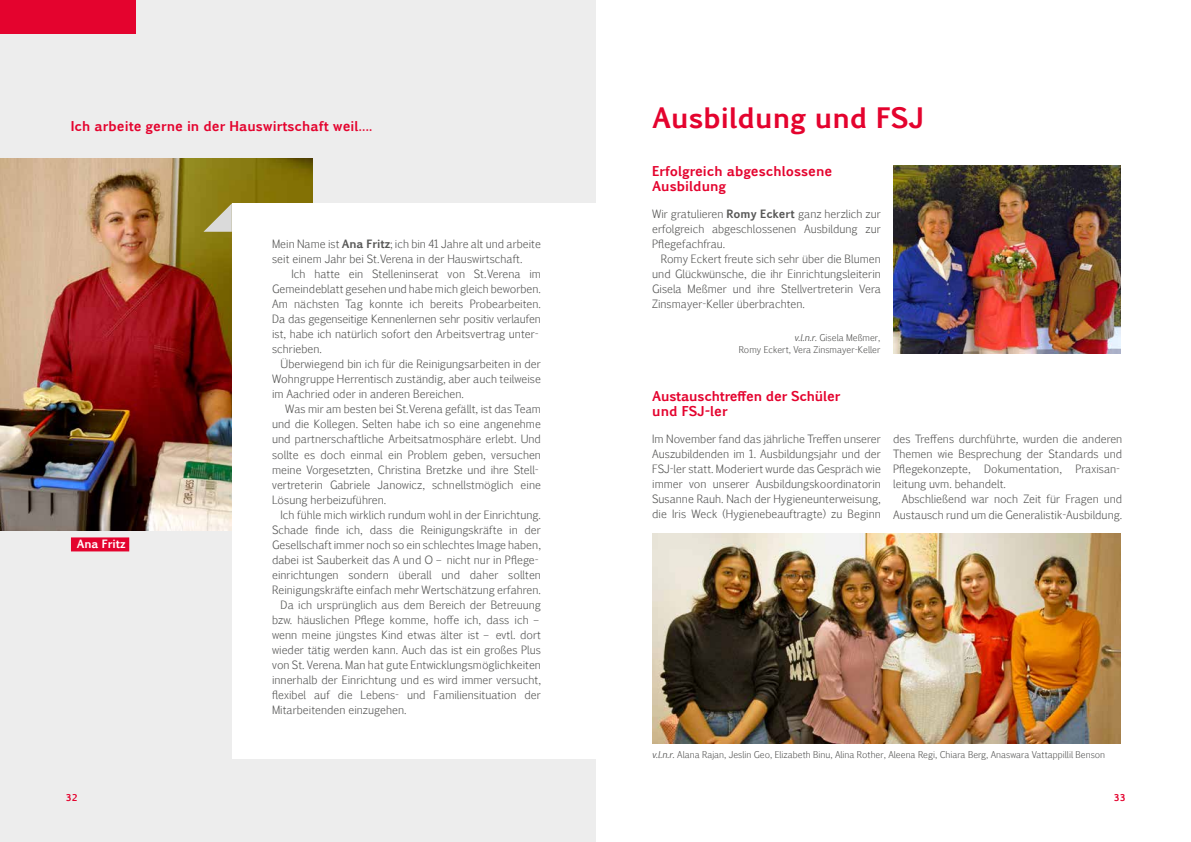
<style>
.page{position:relative;width:1191px;height:842px;background:#fff}
.page>*{position:absolute;margin:0;border:0;box-sizing:border-box;transform-origin:0 0}
.t1{font:700 27px "Pigiarniq";color:#e4032e}
.t2{font:700 13px/15px "Pigiarniq";color:#e4032e}
.t3{font:300 11px/15px "Pigiarniq";color:#575756}
.t4{font:700 11px "Pigiarniq";color:#fff}
.t5{font:300 9px/12px "Pigiarniq";color:#575756;text-align:right}
.t6{font:700 9px "Pigiarniq";color:#e4032e}
.s1{font-weight:700}
.s2{font-weight:400;font-style:italic}
</style>
<div class="page">
<div style="left:0;top:0;width:595px;height:842px;background:#ededed"></div>
<img style="left:0;top:158px;width:312px;height:372px">
<div style="left:232px;top:203px;width:363px;height:555px;background:#fff"></div>
<svg style="left:203px;top:203px;width:29px;height:29px"></svg>
<div style="left:71px;top:537px;width:58px;height:14px;background:#e4032e"></div>
<img style="left:652px;top:533px;width:468px;height:210px">
<img style="left:893px;top:165px;width:227px;height:189px">
<div style="left:0;top:0;width:136px;height:34px;background:#e4032e"></div>
<p class="t2" style="left:71px;top:119px;width:303px">Ich arbeite gerne in der Hauswirtschaft weil….</p>
<p class="t4" style="left:77px;top:536px;width:51px">Ana Fritz</p>
<p class="t3" style="left:272px;top:236px;width:270px">Mein Name ist <span class="s1">Ana Fritz</span>; ich bin 41 Jahre alt und arbeite seit einem Jahr bei St.Verena in der Hauswirtschaft.</p>
<p class="t3" style="left:272px;top:266px;width:270px;text-indent:20px">Ich hatte ein Stelleninserat von St.Verena im Gemeindeblatt gesehen und habe mich gleich beworben.<br>Am nächsten Tag konnte ich bereits Probearbeiten.<br>Da das gegenseitige Kennenlernen sehr positiv verlaufen ist, habe ich natürlich sofort den Arbeitsvertrag unter&shy;schrieben.</p>
<p class="t3" style="left:272px;top:356px;width:270px;text-align:justify;text-indent:9px">Überwiegend bin ich für die Reinigungsarbeiten in der Wohngruppe Herrentisch zuständig, aber auch teilweise im Aachried oder in anderen Bereichen.</p>
<p class="t3" style="left:272px;top:401px;width:270px;text-indent:13px">Was mir am besten bei St.Verena gefällt, ist das Team und die Kollegen. Selten habe ich so eine angenehme und partnerschaftliche Arbeitsatmosphäre erlebt. Und sollte es doch einmal ein Problem geben, versuchen meine Vorgesetzten, Christina Bretzke und ihre Stell&shy;vertreterin Gabriele Janowicz, schnellstmöglich eine Lösung herbeizuführen.</p>
<p class="t3" style="left:280px;top:507px;width:262px">Ich fühle mich wirklich rundum wohl in der Einrichtung.</p>
<p class="t3" style="left:272px;top:522px;width:270px">Schade finde ich, dass die Reinigungskräfte in der</p>
<p class="t3" style="left:272px;top:537px;width:270px">Gesellschaft immer noch so ein schlechtes Image haben,</p>
<p class="t3" style="left:272px;top:552px;width:268px">dabei ist Sauberkeit das A und O – nicht nur in Pflege-</p>
<p class="t3" style="left:272px;top:567px;width:270px">einrichtungen sondern überall und daher sollten</p>
<p class="t3" style="left:272px;top:582px;width:270px">Reinigungskräfte einfach mehr Wertschätzung erfahren.</p>
<p class="t3" style="left:280px;top:597px;width:262px">Da ich ursprünglich aus dem Bereich der Betreuung</p>
<p class="t3" style="left:272px;top:612px;width:268px">bzw. häuslichen Pflege komme, hoffe ich, dass ich –</p>
<p class="t3" style="left:272px;top:627px;width:270px">wenn meine jüngstes Kind etwas älter ist – evtl. dort</p>
<p class="t3" style="left:272px;top:642px;width:270px">wieder tätig werden kann. Auch das ist ein großes Plus</p>
<p class="t3" style="left:272px;top:657px;width:270px">von St. Verena. Man hat gute Entwicklungsmöglichkeiten</p>
<p class="t3" style="left:272px;top:672px;width:270px">innerhalb der Einrichtung und es wird immer versucht,</p>
<p class="t3" style="left:272px;top:687px;width:270px">flexibel auf die Lebens- und Familiensituation der</p>
<p class="t3" style="left:272px;top:702px;width:136px">Mitarbeitenden einzugehen.</p>
<h1 class="t1" style="left:652px;top:99px;width:273px">Ausbildung und FSJ</h1>
<p class="t2" style="left:652px;top:164px;width:182px">Erfolgreich abgeschlossene<br>Ausbildung</p>
<p class="t3" style="left:652px;top:206px;width:230px;text-align:justify">Wir gratulieren <span class="s1">Romy Eckert</span> ganz herzlich zur erfolgreich abgeschlossenen Ausbildung zur Pflegefachfrau.</p>
<p class="t3" style="left:652px;top:251px;width:230px;text-align:justify;text-indent:9px">Romy Eckert freute sich sehr über die Blumen und Glückwünsche, die ihr Einrichtungsleiterin Gisela Meßmer und ihre Stellvertreterin Vera Zinsmayer-Keller überbrachten.</p>
<p class="t5" style="left:739px;top:331px;width:143px"><span class="s2">v.l.n.r.</span> Gisela Meßmer,<br>Romy Eckert, Vera Zinsmayer-Keller</p>
<p class="t2" style="left:652px;top:389px;width:190px">Austauschtreffen der Schüler und FSJ-ler</p>
<p class="t3" style="left:652px;top:431px;width:230px;text-align:justify">Im November fand das jährliche Treffen unserer Auszubildenden im 1. Ausbildungsjahr und der FSJ-ler statt. Moderiert wurde das Gespräch wie immer von unserer Ausbildungskoordinatorin Susanne Rauh. Nach der Hygieneunterweisung, die Iris Weck (Hygienebeauftragte) zu Beginn</p>
<p class="t3" style="left:893px;top:431px;width:231px">des Treffens durchführte, wurden die anderen Themen wie Besprechung der Standards und Pflegekonzepte, Dokumentation, Praxisan&shy;leitung uvm. behandelt.</p>
<p class="t3" style="left:893px;top:491px;width:231px;text-align:right">Abschließend war noch Zeit für Fragen und<br>Austausch rund um die Generalistik-Ausbildung.</p>
<p class="t5" style="left:652px;top:749px;width:454px"><span class="s2">v.l.n.r.</span> Alana Rajan, Jeslin Geo, Elizabeth Binu, Alina Rother, Aleena Regi, Chiara Berg, Anaswara Vattappillil Benson</p>
<p class="t6" style="left:66px;top:791px;width:13px">32</p>
<p class="t6" style="left:1114px;top:791px;width:13px">33</p>
</div>
